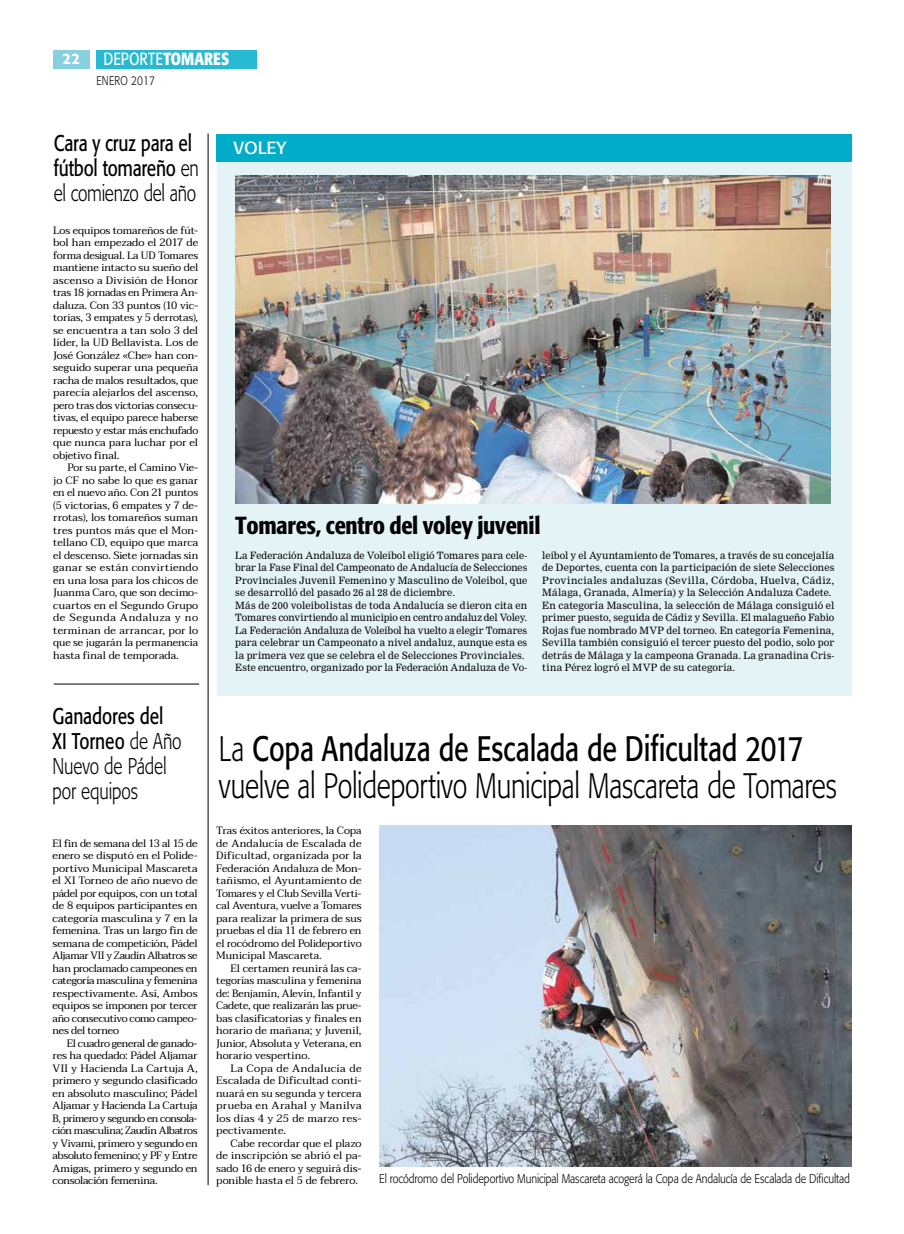
<style>
.page{position:relative;width:904px;height:1234px;background:#fff}
.page>*{position:absolute;margin:0;border:0;box-sizing:border-box;transform-origin:0 0}
.t1{font:300 35px/37.5px "Formata";letter-spacing:-.01em;color:#000;scale:.77 1}
.t2{font:500 condensed 24.38px "Formata";letter-spacing:-.01em;color:#000}
.t3{font:300 22.5px/25px "Formata";letter-spacing:-.005em;color:#000;scale:.77 1}
.t4{font:22.5px/25px "Formata";letter-spacing:-.02em;color:#000;scale:.77 1}
.t5{font:17.5px "Formata";letter-spacing:-.005em;color:#fff;scale:.8 1}
.t6{font:17.5px "Formata";letter-spacing:-.005em;color:#fff;scale:1.05 1}
.t7{font:500 15px "Formata";color:#fff}
.t8{font:300 12.5px "Formata";letter-spacing:-.005em;color:#000;scale:.85 1}
.t9{font:300 12.5px "Formata";letter-spacing:.025em;color:#000;scale:.8 1}
.t10{font:10.62px/12.5px "Taviraj";letter-spacing:-.005em;color:#000;text-align:justify}
.t11{font:9.88px/12.5px "Nimrod";letter-spacing:.005em;color:#000}
.s1{font-weight:700}
.s2{font-weight:300}
.s3{font-weight:400}
</style>
<div class="page">
<div style="left:53px;top:50px;width:36px;height:19px;background:#88cfdf"></div>
<div style="left:96px;top:50px;width:160px;height:19px;background:#27b9d1"></div>
<div style="left:217px;top:134px;width:635px;height:561px;background:#e4f3f6"></div>
<img style="left:235px;top:175px;width:595px;height:328px">
<div style="left:217px;top:134px;width:635px;height:27px;background:#00acc8"></div>
<hr style="left:208px;top:133px;width:1px;height:1051px;background:#000">
<hr style="left:54px;top:683px;width:145px;height:1px;background:#000">
<img style="left:379px;top:825px;width:472px;height:341px">
<h3 class="t7" style="left:63px;top:50px;width:19px">22</h3>
<h3 class="t5" style="left:103px;top:48px;width:158px">DEPORTE<span class="s1">TOMARES</span></h3>
<p class="t9" style="left:96px;top:73px;width:75px">enero 2017</p>
<h3 class="t4" style="left:54px;top:130px;width:190px">Cara y cruz para el fútbol tomareño <span class="s2">en el comienzo del año</span></h3>
<p class="t10" style="left:53px;top:224px;width:147px">Los equipos tomareños de fút&shy;bol han empezado el 2017 de forma desigual. La UD Tomares mantiene intacto su sueño del ascenso a División de Honor tras 18 jornadas en Primera An&shy;daluza. Con 33 puntos (10 vic&shy;torias, 3 empates y 5 derrotas), se encuentra a tan solo 3 del líder, la UD Bellavista. Los de José González «Che» han con&shy;seguido superar una pequeña racha de malos resultados, que parecía alejarlos del ascenso, pero tras dos victorias consecu&shy;tivas, el equipo parece haberse repuesto y estar más enchufado que nunca para luchar por el objetivo final.</p>
<p class="t10" style="left:53px;top:461px;width:147px;text-indent:14px">Por su parte, el Camino Vie&shy;jo CF no sabe lo que es ganar en el nuevo año. Con 21 puntos (5 victorias, 6 empates y 7 de&shy;rrotas), los tomareños suman tres puntos más que el Mon&shy;tellano CD, equipo que marca el descenso. Siete jornadas sin ganar se están convirtiendo en una losa para los chicos de Juanma Caro, que son decimo&shy;cuartos en el Segundo Grupo de Segunda Andaluza y no terminan de arrancar, por lo que se jugarán la permanencia hasta final de temporada.</p>
<h3 class="t3" style="left:53px;top:703px;width:169px"><span class="s3">Ganadores del<br>XI Torneo</span> de Año<br>Nuevo de Pádel por equipos</h3>
<p class="t10" style="left:53px;top:836px;width:147px">El fin de semana del 13 al 15 de enero se disputó en el Polide&shy;portivo Municipal Mascareta el XI Torneo de año nuevo de pádel por equipos, con un total de 8 equipos participantes en categoría masculina y 7 en la femenina. Tras un largo fin de semana de competición, Pádel Aljamar VII y Zaudín Albatros se han proclamado campeones en categoría masculina y femenina respectivamente. Así, Ambos equipos se imponen por tercer año consecutivo como campeo&shy;nes del torneo</p>
<p class="t10" style="left:53px;top:1036px;width:147px;text-indent:14px">El cuadro general de ganado&shy;res ha quedado: Pádel Aljamar VII y Hacienda La Cartuja A, primero y segundo clasificado en absoluto masculino; Pádel Aljamar y Hacienda La Cartuja B, primero y segundo en consola&shy;ción masculina; Zaudín Albatros y Vivami, primero y segundo en absoluto femenino; y PF y Entre Amigas, primero y segundo en consolación femenina.</p>
<h3 class="t6" style="left:233px;top:137px;width:52px">vo ley</h3>
<h2 class="t2" style="left:235px;top:510px;width:307px">Tomares, centro del voley juvenil</h2>
<p class="t11" style="left:235px;top:549px;width:293px">La Federación Andaluza de Voleibol eligió Tomares para cele&shy;brar la Fase Final del Campeonato de Andalucía de Selecciones Provinciales Juvenil Femenino y Masculino de Voleibol, que se desarrolló del pasado 26 al 28 de diciembre.<br>Más de 200 voleibolistas de toda Andalucía se dieron cita en Tomares convirtiendo al municipio en centro andaluz del Voley.<br>La Federación Andaluza de Voleibol ha vuelto a elegir Tomares para celebrar un Campeonato a nivel andaluz, aunque esta es la primera vez que se celebra el de Selecciones Provinciales.<br>Este encuentro, organizado por la Federación Andaluza de Vo-</p>
<p class="t11" style="left:542px;top:549px;width:293px">leibol y el Ayuntamiento de Tomares, a través de su concejalía de Deportes, cuenta con la participación de siete Selecciones Provinciales andaluzas (Sevilla, Córdoba, Huelva, Cádiz, Málaga, Granada, Almería) y la Selección Andaluza Cadete.<br>En categoría Masculina, la selección de Málaga consiguió el primer puesto, seguida de Cádiz y Sevilla. El malagueño Fabio Rojas fue nombrado MVP del torneo. En categoría Femenina, Sevilla también consiguió el tercer puesto del podio, solo por detrás de Málaga y la campeona Granada. La granadina Cris&shy;tina Pérez logró el MVP de su categoría.</p>
<h1 class="t1" style="left:219px;top:729px;width:804px">La <span class="s3">Copa Andaluza de Escalada de Dificultad 2017 </span>vuelve al Polideportivo Municipal Mascareta de Tomares</h1>
<p class="t10" style="left:216px;top:824px;width:147px">Tras éxitos anteriores, la Copa de Andalucía de Escalada de Dificultad, organizada por la Federación Andaluza de Mon&shy;tañismo, el Ayuntamiento de Tomares y el Club Sevilla Verti&shy;cal Aventura, vuelve a Tomares para realizar la primera de sus pruebas el día 11 de febrero en el rocódromo del Polideportivo Municipal Mascareta.</p>
<p class="t10" style="left:216px;top:961px;width:147px;text-indent:14px">El certamen reunirá las ca&shy;tegorías masculina y femenina de: Benjamín, Alevín, Infantil y Cadete, que realizarán las prue&shy;bas clasificatorias y finales en horario de mañana; y Juvenil, Junior, Absoluta y Veterana, en horario vespertino.</p>
<p class="t10" style="left:216px;top:1061px;width:147px;text-indent:14px">La Copa de Andalucía de Escalada de Dificultad conti&shy;nuará en su segunda y tercera prueba en Arahal y Manilva los días 4 y 25 de marzo res&shy;pectivamente.</p>
<p class="t10" style="left:216px;top:1136px;width:147px;text-indent:14px">Cabe recordar que el plazo de inscripción se abrió el pa&shy;sado 16 de enero y seguirá dis&shy;ponible hasta el 5 de febrero.</p>
<p class="t8" style="left:379px;top:1171px;width:555px">El rocódromo del Polideportivo Municipal Mascareta acogerá la Copa de Andalucía de Escalada de Dificultad</p>
</div>
